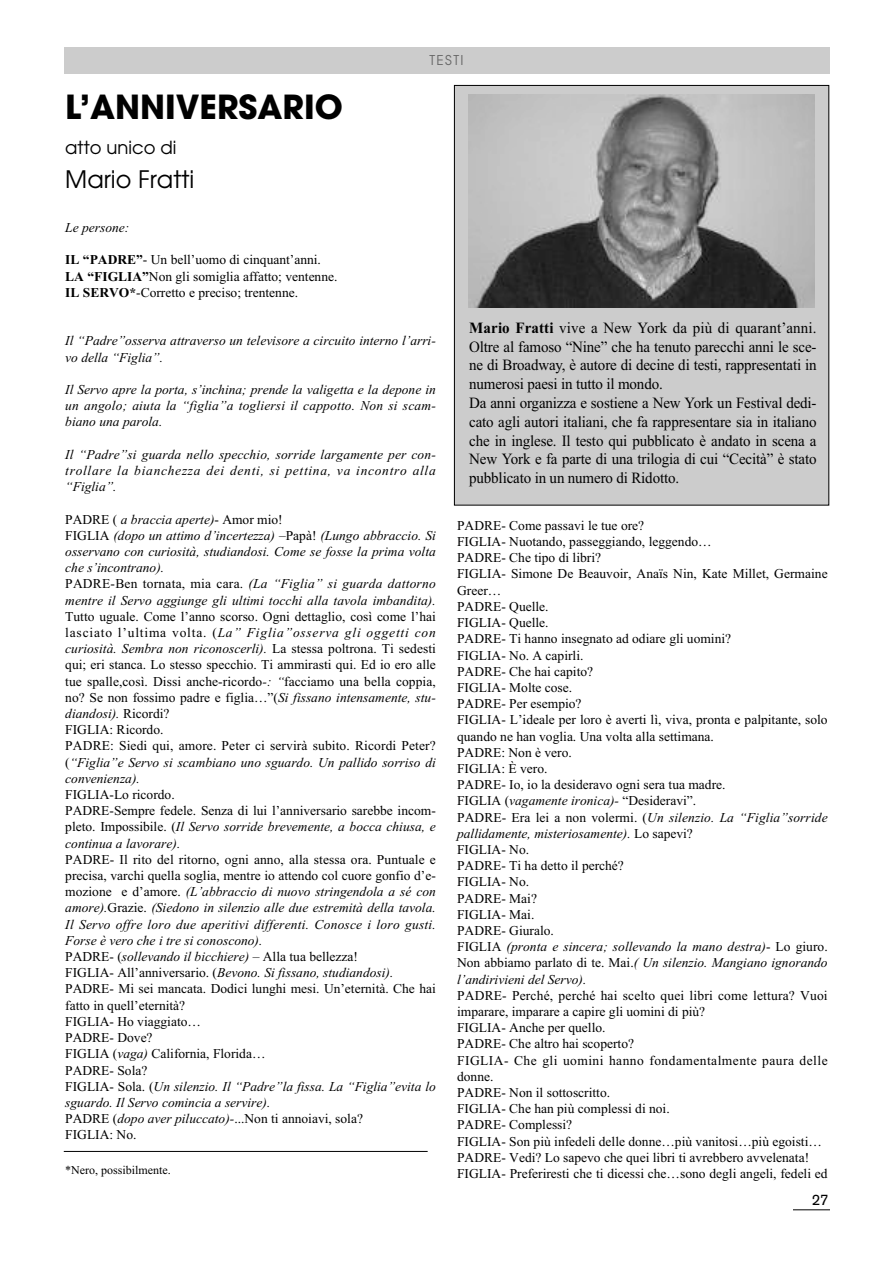
<style>
.page{position:relative;width:893px;height:1263px;background:#fff}
.page>*{position:absolute;margin:0;border:0;box-sizing:border-box;transform-origin:0 0}
.t1{font:700 33px "Avant Garde";color:#000}
.t2{font:24px "Avant Garde";color:#000}
.t3{font:18px "Avant Garde";color:#000}
.t4{font:15.6px/18.8px "Times New Roman";letter-spacing:-.01em;color:#000;scale:.96 1}
.t5{font:15px "Akzidenz Grotesk";color:#000}
.t6{font:13.5px/16.2px "Times New Roman";color:#000}
.t7{font:italic 13.5px/16.2px "Times New Roman";color:#000}
.t8{font:13.5px "Avant Garde";letter-spacing:.105em;color:#666}
.t9{font:12px "Times New Roman";color:#000}
.s1{font-weight:700}
.s2{font-style:normal}
.s3{font-style:italic}
</style>
<div class="page">
<hr style="left:793px;top:1209px;width:37px;height:1px;background:#000">
<div style="left:64px;top:47px;width:765px;height:27px;background:#ccc"></div>
<hr style="left:64px;top:1151px;width:364px;height:1px;background:#000">
<div style="left:454px;top:85px;width:375px;height:420px;background:#ccc"></div>
<div style="left:454px;top:85px;width:375px;height:420px;border:1px solid #000"></div>
<img style="left:468px;top:94px;width:347px;height:213px">
<h1 class="t1" style="left:65px;top:86px;width:279px">L’ANNIVERSARIO</h1>
<h3 class="t3" style="left:65px;top:136px;width:113px">atto unico di</h3>
<h2 class="t2" style="left:65px;top:165px;width:131px">Mario Fratti</h2>
<p class="t8" style="left:429px;top:52px;width:36px">TESTI</p>
<p class="t7" style="left:65px;top:219px;width:66px">Le persone:</p>
<p class="t6" style="left:65px;top:252px;width:274px"><span class="s1">IL “PADRE”</span>- Un bell’uomo di cinquant’anni.<br><span class="s1">LA “FIGLIA”</span>Non gli somiglia affatto; ventenne.<br><span class="s1">IL SERVO*</span>-Corretto e preciso; trentenne.</p>
<p class="t7" style="left:65px;top:332px;width:372px">Il “Padre”osserva attraverso un televisore a circuito interno l’arri&shy;vo della “Figlia”.</p>
<p class="t7" style="left:65px;top:381px;width:372px;text-align:justify">Il Servo apre la porta, s’inchina; prende la valigetta e la depone in un angolo; aiuta la “figlia”a togliersi il cappotto. Non si scam&shy;biano una parola.</p>
<p class="t7" style="left:65px;top:446px;width:372px;text-align:justify">Il “Padre”si guarda nello specchio, sorride largamente per con&shy;trollare la bianchezza dei denti, si pettina, va incontro alla “Figlia”.</p>
<p class="t7" style="left:65px;top:511px;width:372px"><span class="s2">PADRE (</span> a braccia aperte)<span class="s2">- Amor mio!<br>FIGLIA</span> (dopo un attimo d’incertezza) <span class="s2">–Papà!</span> (Lungo abbraccio. Si osservano con curiosità, studiandosi. Come se fosse la prima volta che s’incontrano).<br><span class="s2">PADRE-Ben tornata, mia cara.</span> (La “Figlia” si guarda dattorno mentre il Servo aggiunge gli ultimi tocchi alla tavola imbandita).</p>
<p class="t6" style="left:65px;top:608px;width:372px">Tutto uguale. Come l’anno scorso. Ogni dettaglio, così come l’hai lasciato l’ultima volta. (<span class="s3">La” Figlia”osserva gli oggetti con curiosità. Sembra non riconoscerli).</span> La stessa poltrona. Ti sedesti qui; eri stanca. Lo stesso specchio. Ti ammirasti qui. Ed io ero alle tue spalle,così. Dissi anche-ricordo<span class="s3">-: “</span>facciamo una bella coppia, no? Se non fossimo padre e figlia…”(<span class="s3">Si fissano intensamente, stu&shy;diandosi).</span> Ricordi?<br>FIGLIA: Ricordo.<br>PADRE: Siedi qui, amore. Peter ci servirà subito. Ricordi Peter? (<span class="s3">“Figlia”e Servo si scambiano uno sguardo. Un pallido sorriso di convenienza).</span></p>
<p class="t6" style="left:65px;top:786px;width:372px">FIGLIA-Lo ricordo.<br>PADRE-Sempre fedele. Senza di lui l’anniversario sarebbe incom&shy;pleto. Impossibile. (<span class="s3">Il Servo sorride brevemente, a bocca chiusa, e continua a lavorare).</span></p>
<p class="t6" style="left:65px;top:851px;width:372px">PADRE- Il rito del ritorno, ogni anno, alla stessa ora. Puntuale e precisa, varchi quella soglia, mentre io attendo col cuore gonfio d’e&shy;mozione e d’amore. <span class="s3">(L’abbraccio di nuovo stringendola a sé con amore).</span>Grazie. <span class="s3">(Siedono in silenzio alle due estremità della tavola.<br>Il Servo offre loro due aperitivi differenti. Conosce i loro gusti.<br>Forse è vero che i tre si conoscono).<br></span>PADRE- (<span class="s3">sollevando il bicchiere) –</span> Alla tua bellezza!<br>FIGLIA- All’anniversario. (<span class="s3">Bevono. Si fissano, studiandosi).<br></span>PADRE- Mi sei mancata. Dodici lunghi mesi. Un’eternità. Che hai fatto in quell’eternità?<br>FIGLIA- Ho viaggiato…<br>PADRE- Dove?<br>FIGLIA (<span class="s3">vaga)</span> California, Florida…<br>PADRE- Sola?<br>FIGLIA- Sola. (<span class="s3">Un silenzio. Il “Padre”la fissa. La “Figlia”evita lo sguardo. Il Servo comincia a servire).<br></span>PADRE (<span class="s3">dopo aver piluccato)-</span>...Non ti annoiavi, sola?<br>FIGLIA: No.</p>
<p class="t9" style="left:65px;top:1162px;width:107px">*Nero, possibilmente.</p>
<p class="t4" style="left:469px;top:318px;width:363px"><span class="s1">Mario Fratti</span> vive a New York da più di quarant’anni.<br>Oltre al famoso “Nine” che ha tenuto parecchi anni le sce&shy;ne di Broadway, è autore di decine di testi, rappresentati in numerosi paesi in tutto il mondo.<br>Da anni organizza e sostiene a New York un Festival dedi&shy;cato agli autori italiani, che fa rappresentare sia in italiano che in inglese. Il testo qui pubblicato è andato in scena a New York e fa parte di una trilogia di cui “Cecità” è stato pubblicato in un numero di Ridotto.</p>
<p class="t6" style="left:457px;top:517px;width:372px">PADRE- Come passavi le tue ore?<br>FIGLIA- Nuotando, passeggiando, leggendo…<br>PADRE- Che tipo di libri?<br>FIGLIA- Simone De Beauvoir, Anaïs Nin, Kate Millet, Germaine<br>Greer…<br>PADRE- Quelle.<br>FIGLIA- Quelle.<br>PADRE- Ti hanno insegnato ad odiare gli uomini?<br>FIGLIA- No. A capirli.<br>PADRE- Che hai capito?<br>FIGLIA- Molte cose.<br>PADRE- Per esempio?<br>FIGLIA- L’ideale per loro è averti lì, viva, pronta e palpitante, solo quando ne han voglia. Una volta alla settimana.<br>PADRE: Non è vero.<br>FIGLIA: È vero.<br>PADRE- Io, io la desideravo ogni sera tua madre.<br>FIGLIA (<span class="s3">vagamente ironica)-</span> “Desideravi”.<br>PADRE- Era lei a non volermi. (<span class="s3">Un silenzio. La “Figlia”sorride pallidamente, misteriosamente).</span> Lo sapevi?<br>FIGLIA- No.<br>PADRE- Ti ha detto il perché?<br>FIGLIA- No.<br>PADRE- Mai?<br>FIGLIA- Mai.<br>PADRE- Giuralo.<br>FIGLIA <span class="s3">(pronta e sincera; sollevando la mano destra)</span>- Lo giuro.<br>Non abbiamo parlato di te. Mai.<span class="s3">( Un silenzio. Mangiano ignorando l’andirivieni del Servo).</span></p>
<p class="t6" style="left:457px;top:987px;width:372px">PADRE- Perché, perché hai scelto quei libri come lettura? Vuoi imparare, imparare a capire gli uomini di più?<br>FIGLIA- Anche per quello.<br>PADRE- Che altro hai scoperto?<br>FIGLIA- Che gli uomini hanno fondamentalmente paura delle donne.<br>PADRE- Non il sottoscritto.<br>FIGLIA- Che han più complessi di noi.<br>PADRE- Complessi?<br>FIGLIA- Son più infedeli delle donne…più vanitosi…più egoisti… PADRE- Vedi? Lo sapevo che quei libri ti avrebbero avvelenata!<br>FIGLIA- Preferiresti che ti dicessi che…sono degli angeli, fedeli ed</p>
<p class="t5" style="left:812px;top:1191px;width:18px">27</p>
</div>
